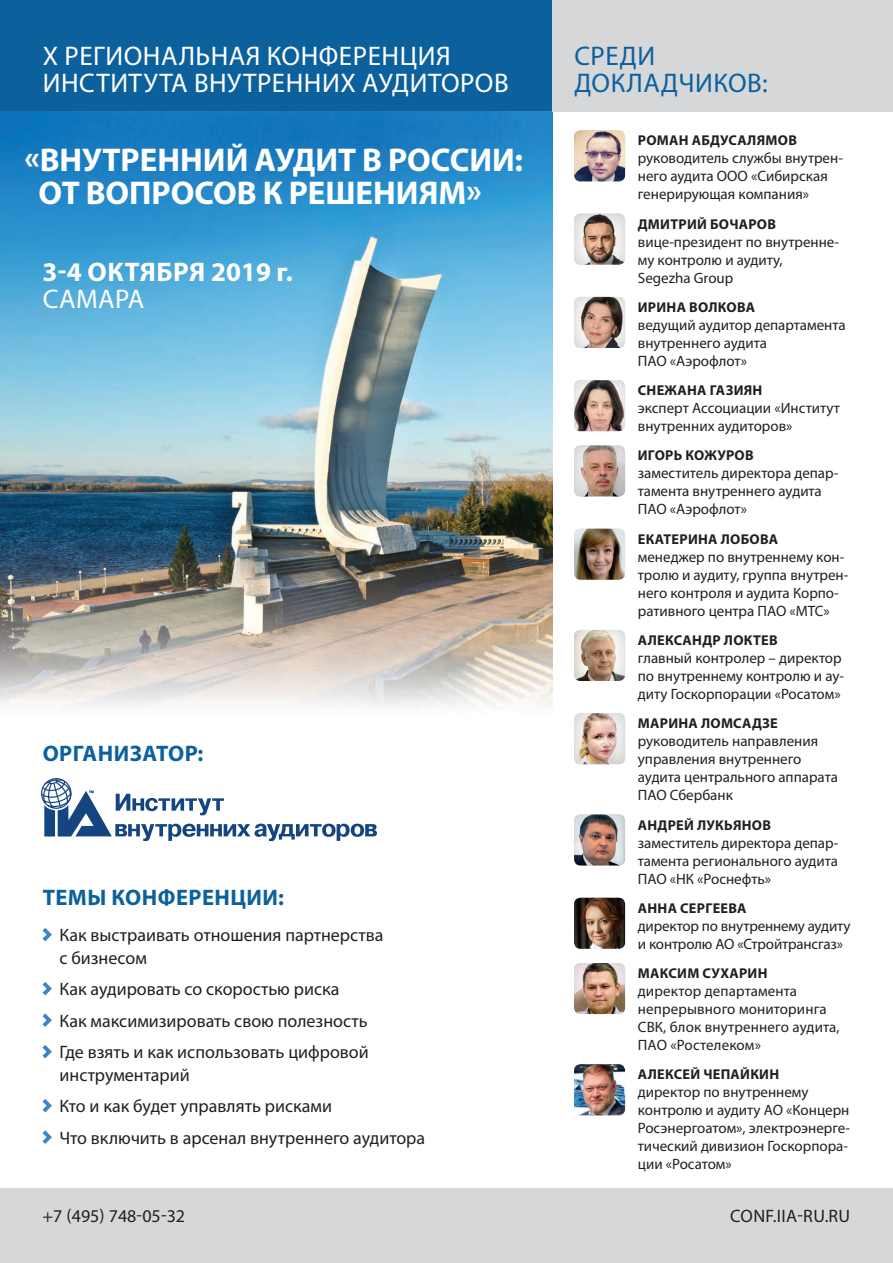
<style>
.page{position:relative;width:893px;height:1263px;background:#fff}
.page>*{position:absolute;margin:0;border:0;box-sizing:border-box;transform-origin:0 0}
.t1{font:700 33px/33px "Myriad Pro";color:#fff}
.t2{font:27px/27px "Myriad Pro";letter-spacing:.02em;color:#fff}
.t3{font:700 27px/27px "Myriad Pro";letter-spacing:.01em;color:#fff}
.t4{font:27px/27px "Myriad Pro";letter-spacing:.02em;color:#0c619d}
.t5{font:700 22.5px "Myriad Pro";letter-spacing:.02em;color:#0c619d}
.t6{font:18px/22.5px "Myriad Pro";color:#231f20}
.t7{font:18px "Myriad Pro";letter-spacing:.02em;color:#231f20}
.Speaker_w_Photo{font:15px/18px "Myriad Pro";color:#231f20}
.Speaker_w_Photo-2{font:700 14.25px "Myriad Pro";letter-spacing:.02em;color:#231f20}
.s1{font-weight:400}
</style>
<div class="page">
<div style="left:0;top:1188px;width:893px;height:75px;background:#d6d7d9"></div>
<div style="left:0;top:0;width:553px;height:112px;background:#0c619d"></div>
<img style="left:0;top:112px;width:553px;height:595px">
<svg style="left:43px;top:928px;width:9px;height:13px"></svg>
<svg style="left:43px;top:982px;width:9px;height:13px"></svg>
<svg style="left:43px;top:1013px;width:9px;height:14px"></svg>
<svg style="left:43px;top:1045px;width:9px;height:13px"></svg>
<svg style="left:43px;top:1099px;width:9px;height:13px"></svg>
<svg style="left:43px;top:1130px;width:9px;height:14px"></svg>
<svg style="left:41px;top:778px;width:336px;height:63px"></svg>
<div style="left:553px;top:0;width:340px;height:112px;background:#d6d7d9"></div>
<img style="left:574px;top:130px;width:51px;height:51px">
<img style="left:574px;top:214px;width:51px;height:51px">
<img style="left:574px;top:297px;width:51px;height:51px">
<img style="left:574px;top:380px;width:51px;height:51px">
<img style="left:574px;top:445px;width:51px;height:51px">
<img style="left:574px;top:529px;width:51px;height:51px">
<img style="left:574px;top:630px;width:51px;height:51px">
<img style="left:574px;top:713px;width:51px;height:51px">
<img style="left:574px;top:814px;width:51px;height:51px">
<img style="left:574px;top:898px;width:51px;height:51px">
<img style="left:574px;top:963px;width:51px;height:51px">
<img style="left:574px;top:1064px;width:51px;height:51px">
<p class="t2" style="left:43px;top:42px;width:467px">X РЕГИОНАЛЬНАЯ КОНФЕРЕНЦИЯ<br>ИНСТИТУТА ВНУТРЕННИХ АУДИТОРОВ</p>
<p class="t1" style="left:38px;top:142px;width:486px;text-indent:-14px">«ВНУТРЕННИЙ АУДИТ В РОССИИ:<br>ОТ ВОПРОСОВ К РЕШЕНИЯМ»</p>
<p class="t3" style="left:43px;top:257px;width:252px">3-4 ОКТЯБРЯ 2019 г.<br><span class="s1">САМАРА</span></p>
<p class="t5" style="left:43px;top:739px;width:162px">ОРГАНИЗАТОР:</p>
<p class="t5" style="left:43px;top:883px;width:243px">ТЕМЫ КОНФЕРЕНЦИИ:</p>
<p class="t6" style="left:60px;top:924px;width:325px">Как выстраивать отношения партнерства с бизнесом</p>
<p class="t6" style="left:60px;top:978px;width:282px">Как аудировать со скоростью риска</p>
<p class="t6" style="left:60px;top:1009px;width:310px">Как максимизировать свою полезность</p>
<p class="t6" style="left:60px;top:1041px;width:311px">Где взять и как использовать цифровой инструментарий</p>
<p class="t6" style="left:60px;top:1095px;width:274px">Кто и как будет управлять рисками</p>
<p class="t6" style="left:60px;top:1126px;width:367px">Что включить в арсенал внутреннего аудитора</p>
<p class="t4" style="left:574px;top:42px;width:195px">СРЕДИ<br>ДОКЛАДЧИКОВ:</p>
<p class="Speaker_w_Photo-2" style="left:638px;top:131px;width:161px">РОМАН АБДУСАЛЯМОВ</p>
<p class="Speaker_w_Photo" style="left:638px;top:149px;width:207px">руководитель службы внутрен&shy;него аудита ООО «Сибирская генерирующая компания»</p>
<p class="Speaker_w_Photo-2" style="left:638px;top:215px;width:140px">ДМИТРИЙ БОЧАРОВ</p>
<p class="Speaker_w_Photo" style="left:638px;top:232px;width:203px">вице-президент по внутренне&shy;му контролю и аудиту,<br>Segezha Group</p>
<p class="Speaker_w_Photo-2" style="left:638px;top:298px;width:119px">ИРИНА ВОЛКОВА</p>
<p class="Speaker_w_Photo" style="left:638px;top:316px;width:209px">ведущий аудитор департамента внутреннего аудита<br>ПАО «Аэрофлот»</p>
<p class="Speaker_w_Photo-2" style="left:638px;top:381px;width:126px">СНЕЖАНА ГАЗИЯН</p>
<p class="Speaker_w_Photo" style="left:638px;top:399px;width:204px">эксперт Ассоциации «Институт внутренних аудиторов»</p>
<p class="Speaker_w_Photo-2" style="left:638px;top:446px;width:117px">ИГОРЬ КОЖУРОВ</p>
<p class="Speaker_w_Photo" style="left:638px;top:464px;width:202px">заместитель директора депар&shy;тамента внутреннего аудита<br>ПАО «Аэрофлот»</p>
<p class="Speaker_w_Photo-2" style="left:638px;top:530px;width:142px">ЕКАТЕРИНА ЛОБОВА</p>
<p class="Speaker_w_Photo" style="left:638px;top:547px;width:212px">менеджер по внутреннему кон&shy;тролю и аудиту, группа внутрен&shy;него контроля и аудита Корпо&shy;ративного центра ПАО «МТС»</p>
<p class="Speaker_w_Photo-2" style="left:638px;top:631px;width:141px">АЛЕКСАНДР ЛОКТЕВ</p>
<p class="Speaker_w_Photo" style="left:638px;top:649px;width:208px">главный контролер – директор по внутреннему контролю и ау&shy;диту Госкорпорации «Росатом»</p>
<p class="Speaker_w_Photo-2" style="left:638px;top:714px;width:141px">МАРИНА ЛОМСАДЗЕ</p>
<p class="Speaker_w_Photo" style="left:638px;top:732px;width:202px">руководитель направления управления внутреннего аудита центрального аппарата<br>ПАО Сбербанк</p>
<p class="Speaker_w_Photo-2" style="left:638px;top:815px;width:135px">АНДРЕЙ ЛУКЬЯНОВ</p>
<p class="Speaker_w_Photo" style="left:638px;top:833px;width:202px;text-align:justify">заместитель директора депар&shy;тамента регионального аудита ПАО «НК «Роснефть»</p>
<p class="Speaker_w_Photo-2" style="left:638px;top:899px;width:110px">АННА СЕРГЕЕВА</p>
<p class="Speaker_w_Photo" style="left:638px;top:916px;width:214px">директор по внутреннему аудиту и контролю АО «Стройтрансгаз»</p>
<p class="Speaker_w_Photo-2" style="left:638px;top:964px;width:131px">МАКСИМ СУХАРИН</p>
<p class="Speaker_w_Photo" style="left:638px;top:982px;width:203px">директор департамента непрерывного мониторинга<br>СВК, блок внутреннего аудита,<br>ПАО «Ростелеком»</p>
<p class="Speaker_w_Photo-2" style="left:638px;top:1065px;width:143px">АЛЕКСЕЙ ЧЕПАЙКИН</p>
<p class="Speaker_w_Photo" style="left:638px;top:1083px;width:214px">директор по внутреннему контролю и аудиту АО «Концерн<br>Росэнергоатом», электроэнерге&shy;тический дивизион Госкорпора&shy;ции «Росатом»</p>
<p class="t6" style="left:43px;top:1204px;width:144px">+7 (495) 748-05-32</p>
<p class="t7" style="left:730px;top:1205px;width:122px">CONF.IIA-RU.RU</p>
</div>
